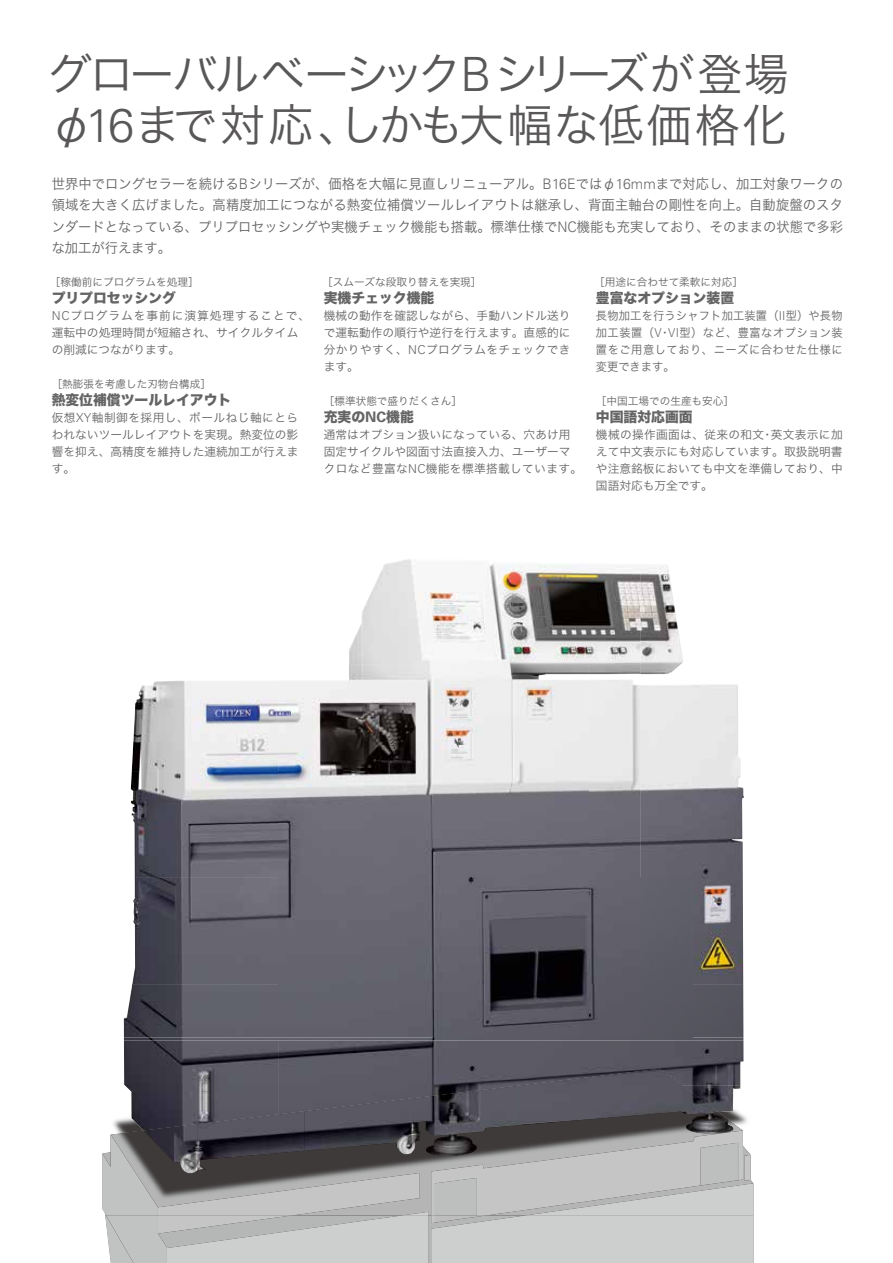
<style>
.page{position:relative;width:893px;height:1263px;background:#fff}
.page>*{position:absolute;margin:0;border:0;box-sizing:border-box;transform-origin:0 0}
.t1{font:45px/51px "Hira Kaku DS W3 83 pv RKSJ H";letter-spacing:-.04em;color:#595757}
.t2{font:13.8px/21.3px "Hira Kaku DS W3 83 pv RKSJ H";letter-spacing:.005em;color:#656464;text-align:justify;scale:.96 1}
.t3{font:13.8px "Hira Kaku DS W8 83 pv RKSJ H";color:#656464}
.t4{font:11.7px/17px "Hira Kaku DS W3 83 pv RKSJ H";letter-spacing:.005em;color:#656464;text-align:justify}
.t5{font:11.7px/17px "Hira Kaku DS W3 83 pv RKSJ H";letter-spacing:.005em;color:#656464;text-align:justify;scale:.96 1}
.t6{font:10.65px "Hira Kaku DS W3 83 pv RKSJ H";color:#656464}
.s1{font-family:"Univers";font-weight:300;font-size:47.25px}
.s2{font-family:"Univers";font-weight:300;font-size:14.55px}
.s3{font-family:"Univers";font-weight:300;font-size:12.3px}
.s4{font-family:"Univers";font-weight:700;font-size:14.55px}
</style>
<div class="page">
<img style="left:113px;top:1112px;width:634px;height:18px">
<svg style="left:105px;top:1130px;width:648px;height:133px;background:#c0c0c0"></svg>
<img style="left:102px;top:1134px;width:56px;height:81px">
<img style="left:744px;top:1155px;width:7px;height:26px">
<img style="left:431px;top:1130px;width:312px;height:85px">
<div style="left:435px;top:1178px;width:42px;height:37px;background:#bdbebe"></div>
<div style="left:700px;top:1143px;width:38px;height:40px;background:#bdbebe"></div>
<img style="left:158px;top:1173px;width:262px;height:42px">
<img style="left:527px;top:1183px;width:227px;height:32px">
<img style="left:403px;top:1212px;width:26px;height:3px">
<img style="left:349px;top:559px;width:136px;height:105px">
<img style="left:485px;top:563px;width:155px;height:101px">
<img style="left:640px;top:565px;width:52px;height:472px">
<img style="left:131px;top:680px;width:147px;height:304px">
<img style="left:278px;top:664px;width:363px;height:320px">
<img style="left:692px;top:684px;width:52px;height:353px">
<img style="left:124px;top:984px;width:517px;height:53px">
<img style="left:124px;top:1037px;width:619px;height:3px">
<img style="left:124px;top:1040px;width:155px;height:90px">
<img style="left:279px;top:1040px;width:155px;height:71px">
<img style="left:434px;top:1040px;width:103px;height:46px">
<img style="left:537px;top:1040px;width:206px;height:46px">
<img style="left:728px;top:1085px;width:12px;height:27px">
<img style="left:197px;top:1111px;width:108px;height:59px">
<img style="left:304px;top:1098px;width:108px;height:57px">
<img style="left:412px;top:1086px;width:107px;height:70px">
<img style="left:519px;top:1069px;width:209px;height:52px">
<img style="left:144px;top:1124px;width:53px;height:50px">
<img style="left:519px;top:1121px;width:49px;height:4px">
<img style="left:686px;top:1121px;width:47px;height:13px">
<h1 class="t1" style="left:47px;top:48px;width:743px">グローバルベーシック<span class="s1">B</span>シリーズが登場φ<span class="s1">16</span>まで対応、しかも大幅な低価格化</h1>
<p class="t2" style="left:52px;top:173px;width:826px">世界中でロングセラーを続ける<span class="s2">B</span>シリーズが、価格を大幅に見直しリニューアル。<span class="s2">B16E</span>ではφ<span class="s2">16mm</span>まで対応し、加工対象ワークの領域を大きく広げました。高精度加工につながる熱変位補償ツールレイアウトは継承し、背面主軸台の剛性を向上。自動旋盤のスタンダードとなっている、プリプロセッシングや実機チェック機能も搭載。標準仕様で<span class="s2">NC</span>機能も充実しており、そのままの状態で多彩な加工が行えます。</p>
<p class="t6" style="left:50px;top:275px;width:150px">［稼働前にプログラムを処理］</p>
<p class="t3" style="left:52px;top:287px;width:126px">プリプロセッシング</p>
<p class="t4" style="left:52px;top:307px;width:260px;text-align:left"><span class="s3">NC</span>プログラムを事前に演算処理することで、運転中の処理時間が短縮され、サイクルタイムの削減につながります。</p>
<p class="t6" style="left:52px;top:377px;width:161px">［熱膨張を考慮した刃物台構成］</p>
<p class="t3" style="left:52px;top:390px;width:181px">熱変位補償ツールレイアウト</p>
<p class="t4" style="left:52px;top:409px;width:248px">仮想<span class="s3">XY</span>軸制御を採用し、ボールねじ軸にとらわれないツールレイアウトを実現。熱変位の影響を抑え、高精度を維持した連続加工が行えます。</p>
<p class="t6" style="left:322px;top:275px;width:161px">［スムーズな段取り替えを実現］</p>
<p class="t3" style="left:324px;top:287px;width:112px">実機チェック機能</p>
<p class="t4" style="left:324px;top:307px;width:248px">機械の動作を確認しながら、手動ハンドル送りで運転動作の順行や逆行を行えます。直感的に分かりやすく、<span class="s3">NC</span>プログラムをチェックできます。</p>
<p class="t6" style="left:324px;top:394px;width:140px">［標準状態で盛りだくさん］</p>
<p class="t3" style="left:324px;top:407px;width:92px">充実の<span class="s4">NC</span>機能</p>
<p class="t4" style="left:324px;top:426px;width:260px;text-align:left">通常はオプション扱いになっている、穴あけ用固定サイクルや図面寸法直接入力、ユーザーマクロなど豊富な<span class="s3">NC</span>機能を標準搭載しています。</p>
<p class="t6" style="left:594px;top:275px;width:150px">［用途に合わせて柔軟に対応］</p>
<p class="t3" style="left:596px;top:287px;width:140px">豊富なオプション装置</p>
<p class="t5" style="left:596px;top:307px;width:259px">長物加工を行うシャフト加工装置（<span class="s3">II</span>型）や長物加工装置（<span class="s3">V</span>･<span class="s3">VI</span>型）など、豊富なオプション装置をご用意しており、ニーズに合わせた仕様に変更できます。</p>
<p class="t6" style="left:596px;top:394px;width:140px">［中国工場での生産も安心］</p>
<p class="t3" style="left:596px;top:407px;width:98px">中国語対応画面</p>
<p class="t4" style="left:596px;top:426px;width:248px">機械の操作画面は、従来の和文･英文表示に加えて中文表示にも対応しています。取扱説明書や注意銘板においても中文を準備しており、中国語対応も万全です。</p>
</div>
